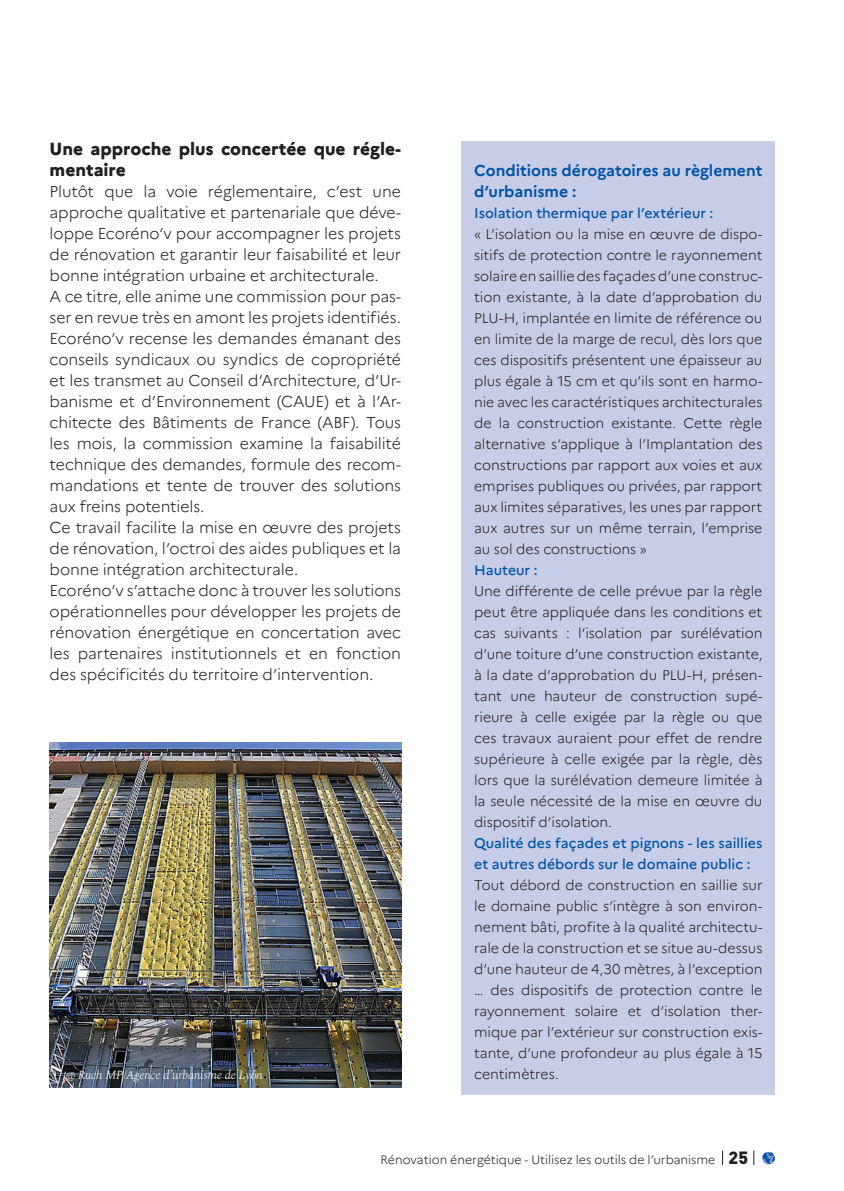
<style>
.page{position:relative;width:844px;height:1191px;background:#fff}
.page>*{position:absolute;margin:0;border:0;box-sizing:border-box;transform-origin:0 0}
.Texte_courant_justif{font:800 17.5px/21px "Marianne";color:#231f20}
.Sous_Titre{font:900 17.5px "DIN Pro";color:#231f20}
.Texte_courant_justif-2{font:300 15.75px/21px "Marianne";letter-spacing:-.01em;color:#231f20;text-align:justify}
.Texte_courant_justif-3{font:700 15.75px/21px "Marianne";color:#0154a6}
.Texte_courant_justif-4{font:300 14px/21px "Marianne";letter-spacing:-.005em;color:#231f20;text-align:justify}
.Texte_courant_justif-5{font:500 14px/21px "Marianne";color:#0154a6}
.Courant_2{font:300 12.25px "Marianne";letter-spacing:-.005em;color:#231f20}
.Sommaire_-_Titre_noi{font:italic 300 12.25px "Spectral";letter-spacing:-.01em;color:#fff}
</style>
<div class="page">
<svg style="left:762px;top:1151px;width:12px;height:13px"></svg>
<svg style="left:753px;top:1150px;width:1px;height:15px"></svg>
<svg style="left:722px;top:1150px;width:1px;height:15px"></svg>
<img style="left:50px;top:743px;width:351px;height:344px">
<div style="left:461px;top:141px;width:313px;height:953px;background:#c7cde7"></div>
<p class="Texte_courant_justif" style="left:50px;top:138px;width:353px">Une approche plus concertée que régle&shy;mentaire</p>
<p class="Texte_courant_justif-2" style="left:50px;top:180px;width:353px">Plutôt que la voie réglementaire, c’est une approche qualitative et partenariale que déve&shy;loppe Ecoréno’v pour accompagner les projets de rénovation et garantir leur faisabilité et leur bonne intégration urbaine et architecturale.</p>
<p class="Texte_courant_justif-2" style="left:50px;top:285px;width:353px">A ce titre, elle anime une commission pour pas&shy;ser en revue très en amont les projets identifiés.<br>Ecoréno’v recense les demandes émanant des conseils syndicaux ou syndics de copropriété et les transmet au Conseil d’Architecture, d’Ur&shy;banisme et d’Environnement (CAUE) et à l’Ar&shy;chitecte des Bâtiments de France (ABF). Tous les mois, la commission examine la faisabilité technique des demandes, formule des recom&shy;mandations et tente de trouver des solutions aux freins potentiels.</p>
<p class="Texte_courant_justif-2" style="left:50px;top:516px;width:353px">Ce travail facilite la mise en œuvre des projets de rénovation, l’octroi des aides publiques et la bonne intégration architecturale.</p>
<p class="Texte_courant_justif-2" style="left:50px;top:579px;width:353px">Ecoréno’v s’attache donc à trouver les solutions opérationnelles pour développer les projets de rénovation énergétique en concertation avec les partenaires institutionnels et en fonction des spécificités du territoire d’intervention.</p>
<p class="Sommaire_-_Titre_noi" style="left:66px;top:1066px;width:198px">@ Ruch MP/Agence d’urbanisme de Lyon</p>
<p class="Texte_courant_justif-3" style="left:474px;top:159px;width:290px">Conditions dérogatoires au règlement d’urbanisme :</p>
<p class="Texte_courant_justif-5" style="left:474px;top:202px;width:241px">Isolation thermique par l’extérieur :</p>
<p class="Texte_courant_justif-4" style="left:474px;top:223px;width:290px">« L’isolation ou la mise en œuvre de dispo&shy;sitifs de protection contre le rayonnement solaire en saillie des façades d’une construc&shy;tion existante, à la date d’approbation du PLU-H, implantée en limite de référence ou en limite de la marge de recul, dès lors que ces dispositifs présentent une épaisseur au plus égale à 15 cm et qu’ils sont en harmo&shy;nie avec les caractéristiques architecturales de la construction existante. Cette règle alternative s’applique à l’Implantation des constructions par rapport aux voies et aux emprises publiques ou privées, par rapport aux limites séparatives, les unes par rapport aux autres sur un même terrain, l’emprise au sol des constructions »</p>
<p class="Texte_courant_justif-5" style="left:474px;top:559px;width:65px">Hauteur :</p>
<p class="Texte_courant_justif-4" style="left:474px;top:580px;width:290px">Une différente de celle prévue par la règle peut être appliquée dans les conditions et cas suivants : l’isolation par surélévation d’une toiture d’une construction existante, à la date d’approbation du PLU-H, présen&shy;tant une hauteur de construction supé&shy;rieure à celle exigée par la règle ou que ces travaux auraient pour effet de rendre supérieure à celle exigée par la règle, dès lors que la surélévation demeure limitée à la seule nécessité de la mise en œuvre du dispositif d’isolation.</p>
<p class="Texte_courant_justif-5" style="left:474px;top:832px;width:290px">Qualité des façades et pignons - les saillies et autres débords sur le domaine public :</p>
<p class="Texte_courant_justif-4" style="left:474px;top:874px;width:290px">Tout débord de construction en saillie sur le domaine public s’intègre à son environ&shy;nement bâti, profite à la qualité architectu&shy;rale de la construction et se situe au-dessus d’une hauteur de 4,30 mètres, à l’exception … des dispositifs de protection contre le rayonnement solaire et d’isolation ther&shy;mique par l’extérieur sur construction exis&shy;tante, d’une profondeur au plus égale à 15 centimètres.</p>
<p class="Courant_2" style="left:380px;top:1151px;width:336px">Rénovation énergétique - Utilisez les outils de l’urbanisme</p>
<p class="Sous_Titre" style="left:728px;top:1146px;width:21px">25</p>
</div>
